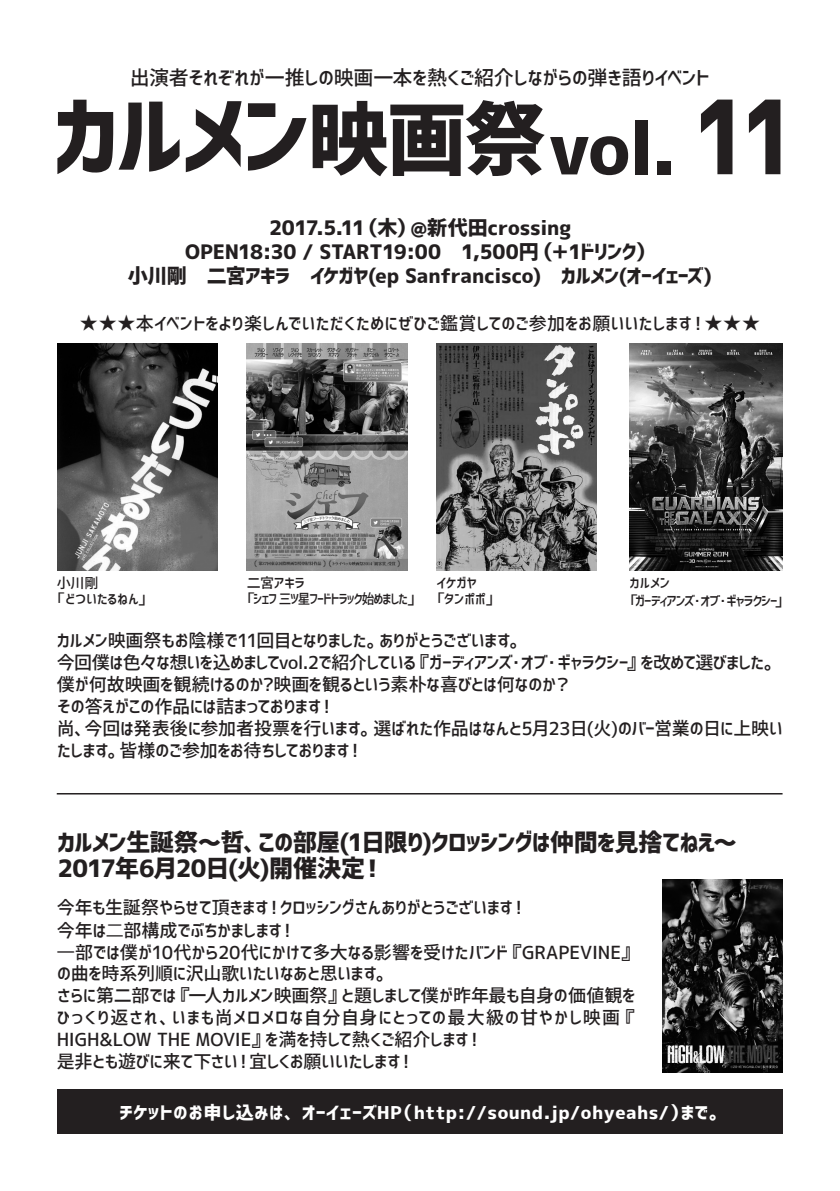
<style>
.page{position:relative;width:840px;height:1191px;background:#fff}
.page>*{position:absolute;margin:0;border:0;box-sizing:border-box;transform-origin:0 0}
.t1{font:24px/26px "Corporate Logo Bold";letter-spacing:-.025em;color:#231f20}
.t2{font:20px/24px "Corporate Logo Bold";letter-spacing:-.015em;color:#231f20;text-align:center}
.t3{font:20px "Corporate Logo Medium";letter-spacing:-.03em;color:#231f20}
.t4{font:18px/22px "Corporate Logo Medium";letter-spacing:-.025em;color:#231f20}
.t5{font:17.8px "Corporate Logo Bold";letter-spacing:.025em;color:#fff}
.t6{font:14px/18px "Corporate Logo Medium";letter-spacing:-.08em;color:#231f20}
.t7{font:14px/16px "Corporate Logo Medium";letter-spacing:-.025em;color:#231f20}
.t8{font:14px/16px "Corporate Logo Medium";letter-spacing:-.015em;color:#231f20}
.s1{font-family:"Koz Go Pro"}
</style>
<div class="page">
<div style="left:57px;top:1089px;width:725px;height:45px;background:#231f20"></div>
<svg style="left:57px;top:100px;width:122px;height:74px"></svg>
<svg style="left:186px;top:101px;width:55px;height:71px"></svg>
<svg style="left:248px;top:103px;width:58px;height:68px"></svg>
<svg style="left:312px;top:100px;width:315px;height:76px"></svg>
<div style="left:634px;top:120px;width:13px;height:54px;background:#231f20"></div>
<div style="left:656px;top:161px;width:14px;height:13px;background:#231f20"></div>
<svg style="left:701px;top:100px;width:31px;height:74px"></svg>
<svg style="left:748px;top:100px;width:32px;height:74px"></svg>
<img style="left:629px;top:343px;width:153px;height:227px">
<img style="left:246px;top:343px;width:161px;height:227px">
<img style="left:436px;top:343px;width:160px;height:227px">
<img style="left:57px;top:343px;width:160px;height:227px">
<img style="left:662px;top:879px;width:120px;height:193px">
<hr style="left:57px;top:793px;width:725px;height:1px;background:#231f20">
<p class="t3" style="left:130px;top:65px;width:581px">出演者それぞれが一推しの映画一本を熱くご紹介しながらの弾き語りイベント</p>
<p class="t2" style="left:128px;top:215px;width:585px">2017.5.11（木）@新代田crossing<br>OPEN18:30 / START19:00　1,500円（＋1ドリンク）<br>小川剛　二宮アキラ　イケガヤ(ep Sanfrancisco)　カルメン(オーイェーズ)</p>
<p class="t4" style="left:80px;top:312px;width:681px">★★★本イベントをより楽しんでいただくためにぜひご鑑賞してのご参加をお願いいたします！★★★</p>
<p class="t6" style="left:241px;top:574px;width:181px;line-height:16px;text-indent:6px">二宮アキラ<br>「シェフ 三ツ星フードトラック始めました」</p>
<p class="t8" style="left:431px;top:574px;width:70px;text-indent:6px">イケガヤ<br>「タンポポ」</p>
<p class="t7" style="left:51px;top:574px;width:103px;text-indent:6px">小川剛<br>「どついたるねん」</p>
<p class="t6" style="left:623px;top:573px;width:166px;text-indent:6px">カルメン<br>「ガーディアンズ・オブ・ギャラクシー」</p>
<p class="t4" style="left:57px;top:629px;width:727px">カルメン映画祭もお陰様で11回目となりました。ありがとうございます。<br>今回僕は色々な想いを込めましてvol.2で紹介している『ガーディアンズ・オブ・ギャラクシー』を改めて選びました。僕が何故映画を観続けるのか?映画を観るという素朴な喜びとは何なのか？<br>その答えがこの作品には詰まっております！<br>尚、今回は発表後に参加者投票を行います。選ばれた作品はなんと5月23日(火)のバー営業の日に上映いたします。皆様のご参加をお待ちしております！</p>
<h1 class="t1" style="left:57px;top:827px;width:681px">カルメン生誕祭～哲、この部屋(1日限り)クロッシングは仲間を見捨てねえ～<br>2017年6月20日(火)開催決定！</h1>
<p class="t4" style="left:57px;top:896px;width:583px">今年も生誕祭やらせて頂きます！クロッシングさんありがとうございます！<br>今年は<span class="s1">二</span>部構成でぶちかまします！<br><span class="s1">一</span>部では僕が10代から20代にかけて多大なる影響を受けたバンド『GRAPEVINE』の曲を時系列順に沢山歌いたいなあと思います。<br>さらに第二部では『一人カルメン映画祭』と題しまして僕が昨年最も自身の価値観をひっくり返され、いまも尚メロメロな自分自身にとっての最大級の甘やかし映画『HIGH&amp;LOW THE MOVIE』を満を持して熱くご紹介します！<br>是非とも遊びに来て下さい！宜しくお願いいたします！</p>
<p class="t5" style="left:120px;top:1100px;width:608px">チケットのお申し込みは、オーイェーズHP（http://sound.jp/ohyeahs/）まで。</p>
</div>
